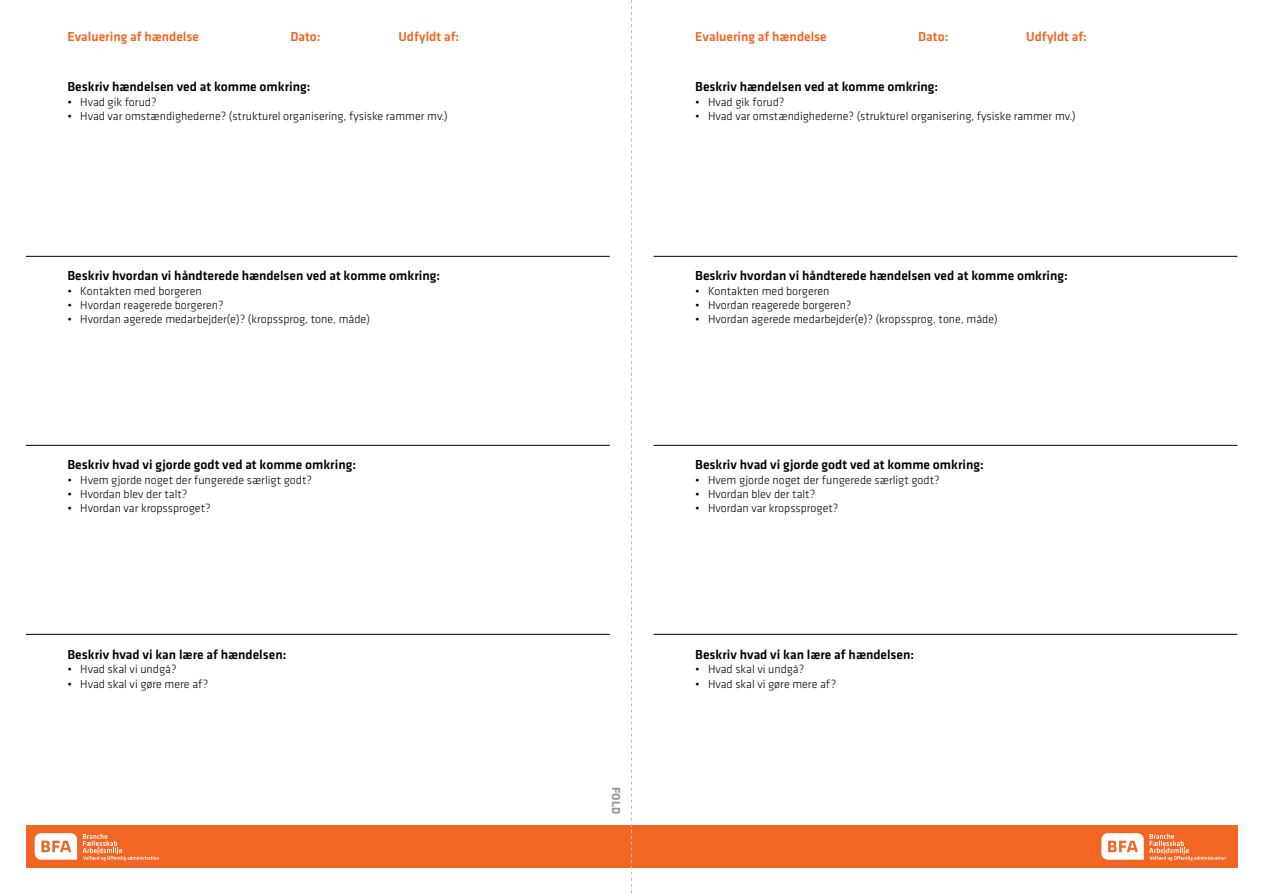
<style>
.page{position:relative;width:1263px;height:893px;background:#fff}
.page>*{position:absolute;margin:0;border:0;box-sizing:border-box;transform-origin:0 0}
.t1{font:500 13.5px "Klavika";color:#000}
.t2{font:500 13.5px "Klavika";color:#f26522}
.t3{font:300 12px "Klavika";color:#000}
.t4{font:700 12px "Klavika";color:#939598}
</style>
<div class="page">
<div style="left:26px;top:825px;width:1211px;height:42px;background:#f26522"></div>
<svg style="left:1101px;top:833px;width:124px;height:28px"></svg>
<svg style="left:35px;top:833px;width:124px;height:28px"></svg>
<hr style="left:654px;top:256px;width:583px;height:1px;background:#000">
<hr style="left:26px;top:256px;width:584px;height:1px;background:#000">
<hr style="left:654px;top:445px;width:583px;height:1px;background:#000">
<hr style="left:26px;top:445px;width:584px;height:1px;background:#000">
<hr style="left:654px;top:634px;width:583px;height:1px;background:#000">
<hr style="left:26px;top:634px;width:584px;height:1px;background:#000">
<svg style="left:631px;top:0;width:1px;height:893px"></svg>
<p class="t2" style="left:68px;top:27px;width:133px">Evaluering af hændelse</p>
<p class="t2" style="left:290px;top:27px;width:32px">Dato:</p>
<p class="t2" style="left:398px;top:27px;width:62px">Udfyldt af:</p>
<p class="t2" style="left:695px;top:27px;width:133px">Evaluering af hændelse</p>
<p class="t2" style="left:918px;top:27px;width:32px">Dato:</p>
<p class="t2" style="left:1026px;top:27px;width:62px">Udfyldt af:</p>
<p class="t1" style="left:68px;top:78px;width:244px">Beskriv hændelsen ved at komme omkring:</p>
<p class="t3" style="left:68px;top:94px;width:91px">• Hvad gik forud?</p>
<p class="t3" style="left:68px;top:109px;width:382px">• Hvad var omstændighederne? (strukturel organisering, fysiske rammer mv.)</p>
<p class="t1" style="left:68px;top:267px;width:374px">Beskriv hvordan vi håndterede hændelsen ved at komme omkring:</p>
<p class="t3" style="left:68px;top:283px;width:136px">• Kontakten med borgeren</p>
<p class="t3" style="left:68px;top:298px;width:158px">• Hvordan reagerede borgeren?</p>
<p class="t3" style="left:68px;top:312px;width:304px">• Hvordan agerede medarbejder(e)? (kropssprog, tone, måde)</p>
<p class="t1" style="left:68px;top:456px;width:290px">Beskriv hvad vi gjorde godt ved at komme omkring:</p>
<p class="t3" style="left:68px;top:472px;width:246px">• Hvem gjorde noget der fungerede særligt godt?</p>
<p class="t3" style="left:68px;top:487px;width:121px">• Hvordan blev der talt?</p>
<p class="t3" style="left:68px;top:501px;width:145px">• Hvordan var kropssproget?</p>
<p class="t1" style="left:68px;top:645px;width:220px">Beskriv hvad vi kan lære af hændelsen:</p>
<p class="t3" style="left:68px;top:662px;width:111px">• Hvad skal vi undgå?</p>
<p class="t3" style="left:68px;top:676px;width:142px">• Hvad skal vi gøre mere af?</p>
<p class="t4" style="left:625px;top:787px;width:28px;rotate:90deg">FOLD</p>
<p class="t1" style="left:695px;top:78px;width:244px">Beskriv hændelsen ved at komme omkring:</p>
<p class="t3" style="left:695px;top:94px;width:91px">• Hvad gik forud?</p>
<p class="t3" style="left:695px;top:109px;width:382px">• Hvad var omstændighederne? (strukturel organisering, fysiske rammer mv.)</p>
<p class="t1" style="left:695px;top:267px;width:374px">Beskriv hvordan vi håndterede hændelsen ved at komme omkring:</p>
<p class="t3" style="left:695px;top:283px;width:136px">• Kontakten med borgeren</p>
<p class="t3" style="left:695px;top:298px;width:158px">• Hvordan reagerede borgeren?</p>
<p class="t3" style="left:695px;top:312px;width:304px">• Hvordan agerede medarbejder(e)? (kropssprog, tone, måde)</p>
<p class="t1" style="left:695px;top:456px;width:290px">Beskriv hvad vi gjorde godt ved at komme omkring:</p>
<p class="t3" style="left:695px;top:472px;width:246px">• Hvem gjorde noget der fungerede særligt godt?</p>
<p class="t3" style="left:695px;top:487px;width:121px">• Hvordan blev der talt?</p>
<p class="t3" style="left:695px;top:501px;width:145px">• Hvordan var kropssproget?</p>
<p class="t1" style="left:695px;top:645px;width:220px">Beskriv hvad vi kan lære af hændelsen:</p>
<p class="t3" style="left:695px;top:662px;width:111px">• Hvad skal vi undgå?</p>
<p class="t3" style="left:695px;top:676px;width:142px">• Hvad skal vi gøre mere af?</p>
</div>
